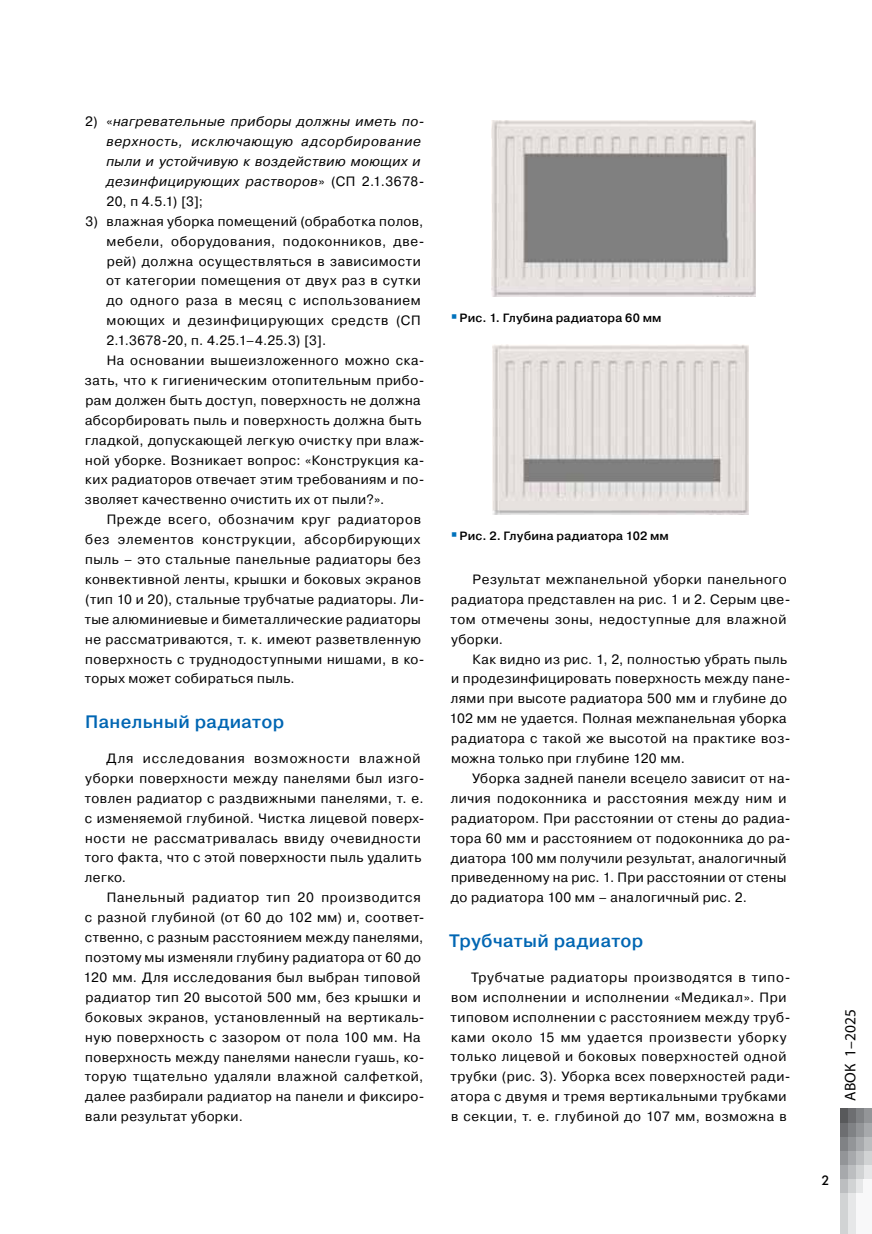
<style>
.page{position:relative;width:872px;height:1234px;background:#fff}
.page>*{position:absolute;margin:0;border:0;box-sizing:border-box;transform-origin:0 0}
.t1{font:500 18px "Pragmatica";letter-spacing:.02em;color:#0066b3}
.t2{font:15.45px "Free Set Light C";color:#000}
.t3{font:13.5px/20px "Pragmatica";letter-spacing:.04em;color:#000}
.t4{font:italic 13.5px/20px "Pragmatica";letter-spacing:.04em;color:#000}
.t5{font:13.5px "Pragmatica";letter-spacing:.06em;color:#000}
.t6{font:13.5px "Pragmatica";letter-spacing:.02em;color:#000}
.t7{font:13.5px "Futura Futuris C";color:#000}
.t8{font:500 12px "Pragmatica";letter-spacing:.015em;color:#000}
.s1{font-style:normal}
</style>
<div class="page">
<div style="left:863px;top:1108px;width:9px;height:14px;background:#939598"></div>
<div style="left:863px;top:1122px;width:9px;height:14px;background:#a7a9ac"></div>
<div style="left:863px;top:1136px;width:9px;height:14px;background:#bcbec0"></div>
<div style="left:863px;top:1150px;width:9px;height:15px;background:#d1d3d4"></div>
<div style="left:863px;top:1165px;width:9px;height:14px;background:#e6e7e8"></div>
<div style="left:855px;top:1108px;width:8px;height:14px;background:#808285"></div>
<div style="left:855px;top:1122px;width:8px;height:14px;background:#939598"></div>
<div style="left:855px;top:1136px;width:8px;height:14px;background:#a7a9ac"></div>
<div style="left:855px;top:1150px;width:8px;height:15px;background:#bcbec0"></div>
<div style="left:855px;top:1165px;width:8px;height:14px;background:#d1d3d4"></div>
<div style="left:855px;top:1179px;width:8px;height:14px;background:#e6e7e8"></div>
<div style="left:848px;top:1108px;width:7px;height:14px;background:#6d6e71"></div>
<div style="left:848px;top:1122px;width:7px;height:14px;background:#808285"></div>
<div style="left:848px;top:1136px;width:7px;height:14px;background:#939598"></div>
<div style="left:848px;top:1150px;width:7px;height:15px;background:#a7a9ac"></div>
<div style="left:848px;top:1165px;width:7px;height:14px;background:#bcbec0"></div>
<div style="left:848px;top:1179px;width:7px;height:14px;background:#d1d3d4"></div>
<div style="left:840px;top:1108px;width:8px;height:14px;background:#58595b"></div>
<div style="left:840px;top:1122px;width:8px;height:14px;background:#6d6e71"></div>
<div style="left:840px;top:1136px;width:8px;height:14px;background:#808285"></div>
<div style="left:840px;top:1150px;width:8px;height:15px;background:#939598"></div>
<div style="left:840px;top:1165px;width:8px;height:14px;background:#a7a9ac"></div>
<div style="left:840px;top:1179px;width:8px;height:14px;background:#bcbec0"></div>
<div style="left:863px;top:1179px;width:9px;height:54px;background:#f8f8f9"></div>
<div style="left:855px;top:1193px;width:8px;height:40px;background:#f8f8f9"></div>
<div style="left:848px;top:1193px;width:7px;height:40px;background:#e6e7e8"></div>
<div style="left:840px;top:1193px;width:8px;height:40px;background:#d1d3d4"></div>
<img style="left:491px;top:121px;width:265px;height:175px">
<img style="left:492px;top:344px;width:256px;height:170px">
<p class="t4" style="left:106px;top:112px;width:320px;text-indent:-21px"><span class="s1">2) «</span>нагревательные приборы должны иметь по&shy;верхность, исключающую адсорбирование пыли и устойчивую к воздействию моющих и дезинфицирующих растворов<span class="s1">» (СП 2.1.3678- 20, п 4.5.1) [3];</span></p>
<p class="t3" style="left:85px;top:211px;width:339px">3) влажная уборка помещений (обработка полов,</p>
<p class="t3" style="left:107px;top:231px;width:319px">мебели, оборудования, подоконников, две-</p>
<p class="t3" style="left:107px;top:251px;width:315px">рей) должна осуществляться в зависимости</p>
<p class="t3" style="left:106px;top:271px;width:316px">от категории помещения от двух раз в сутки</p>
<p class="t3" style="left:106px;top:291px;width:316px">до одного раза в месяц с использованием</p>
<p class="t3" style="left:107px;top:311px;width:316px">моющих и дезинфицирующих средств (СП</p>
<p class="t6" style="left:106px;top:332px;width:221px">2.1.3678-20, п. 4.25.1–4.25.3) [3].</p>
<p class="t3" style="left:107px;top:350px;width:319px">На основании вышеизложенного можно ска-</p>
<p class="t3" style="left:85px;top:370px;width:341px">зать, что к гигиеническим отопительным прибо-</p>
<p class="t3" style="left:85px;top:390px;width:337px">рам должен быть доступ, поверхность не должна</p>
<p class="t3" style="left:85px;top:410px;width:338px">абсорбировать пыль и поверхность должна быть</p>
<p class="t3" style="left:85px;top:430px;width:341px">гладкой, допускающей легкую очистку при влаж-</p>
<p class="t3" style="left:85px;top:450px;width:341px">ной уборке. Возникает вопрос: «Конструкция ка-</p>
<p class="t3" style="left:85px;top:470px;width:341px">ких радиаторов отвечает этим требованиям и по-</p>
<p class="t3" style="left:85px;top:490px;width:301px">зволяет качественно очистить их от пыли?».</p>
<p class="t3" style="left:107px;top:510px;width:316px">Прежде всего, обозначим круг радиаторов</p>
<p class="t5" style="left:85px;top:531px;width:337px">без элементов конструкции, абсорбирующих</p>
<p class="t3" style="left:85px;top:549px;width:337px">пыль – это стальные панельные радиаторы без</p>
<p class="t3" style="left:85px;top:569px;width:337px">конвективной ленты, крышки и боковых экранов</p>
<p class="t3" style="left:85px;top:589px;width:341px">(тип 10 и 20), стальные трубчатые радиаторы. Ли-</p>
<p class="t3" style="left:85px;top:609px;width:337px">тые алюминиевые и биметаллические радиаторы</p>
<p class="t3" style="left:85px;top:629px;width:337px">не рассматриваются, т. к. имеют разветвленную</p>
<p class="t3" style="left:85px;top:649px;width:341px">поверхность с труднодоступными нишами, в ко-</p>
<p class="t3" style="left:85px;top:669px;width:211px">торых может собираться пыль.</p>
<h1 class="t1" style="left:85px;top:710px;width:201px">Панельный радиатор</h1>
<p class="t3" style="left:85px;top:748px;width:341px;text-indent:22px">Для исследования возможности влажной уборки поверхности между панелями был изго&shy;товлен радиатор с раздвижными панелями, т. е. с изменяемой глубиной. Чистка лицевой поверх&shy;ности не рассматривалась ввиду очевидности того факта, что с этой поверхности пыль удалить легко.</p>
<p class="t3" style="left:84px;top:887px;width:342px;text-indent:23px">Панельный радиатор тип 20 производится с разной глубиной (от 60 до 102 мм) и, соответ&shy;ственно, с разным расстоянием между панелями, поэтому мы изменяли глубину радиатора от 60 до 120 мм. Для исследования был выбран типовой радиатор тип 20 высотой 500 мм, без крышки и боковых экранов, установленный на вертикаль&shy;ную поверхность с зазором от пола 100 мм. На поверхность между панелями нанесли гуашь, ко&shy;торую тщательно удаляли влажной салфеткой, далее разбирали радиатор на панели и фиксиро&shy;вали результат уборки.</p>
<p class="t8" style="left:459px;top:310px;width:203px">Рис. 1. Глубина радиатора 60 мм</p>
<p class="t8" style="left:459px;top:528px;width:211px">Рис. 2. Глубина радиатора 102 мм</p>
<p class="t3" style="left:450px;top:569px;width:341px;text-indent:22px">Результат межпанельной уборки панельного радиатора представлен на рис. 1 и 2. Серым цве&shy;том отмечены зоны, недоступные для влажной уборки.</p>
<p class="t3" style="left:449px;top:649px;width:342px;text-indent:23px">Как видно из рис. 1, 2, полностью убрать пыль и продезинфицировать поверхность между пане&shy;лями при высоте радиатора 500 мм и глубине до 102 мм не удается. Полная межпанельная уборка радиатора с такой же высотой на практике воз&shy;можна только при глубине 120 мм.</p>
<p class="t3" style="left:450px;top:768px;width:341px;text-indent:22px">Уборка задней панели всецело зависит от на&shy;личия подоконника и расстояния между ним и радиатором. При расстоянии от стены до радиа&shy;тора 60 мм и расстоянием от подоконника до ра&shy;диатора 100 мм получили результат, аналогичный приведенному на рис. 1. При расстоянии от стены до радиатора 100 мм – аналогичный рис. 2.</p>
<h1 class="t1" style="left:449px;top:929px;width:195px">Трубчатый радиатор</h1>
<p class="t3" style="left:450px;top:967px;width:341px;text-indent:21px">Трубчатые радиаторы производятся в типо&shy;вом исполнении и исполнении «Медикал». При типовом исполнении с расстоянием между труб&shy;ками около 15 мм удается произвести уборку только лицевой и боковых поверхностей одной трубки (рис. 3). Уборка всех поверхностей ради&shy;атора с двумя и тремя вертикальными трубками в секции, т. е. глубиной до 107 мм, возможна в</p>
<p class="t2" style="left:840px;top:1100px;width:93px;rotate:-90deg">АВОК 1–2025</p>
<p class="t7" style="left:821px;top:1171px;width:9px">2</p>
</div>
